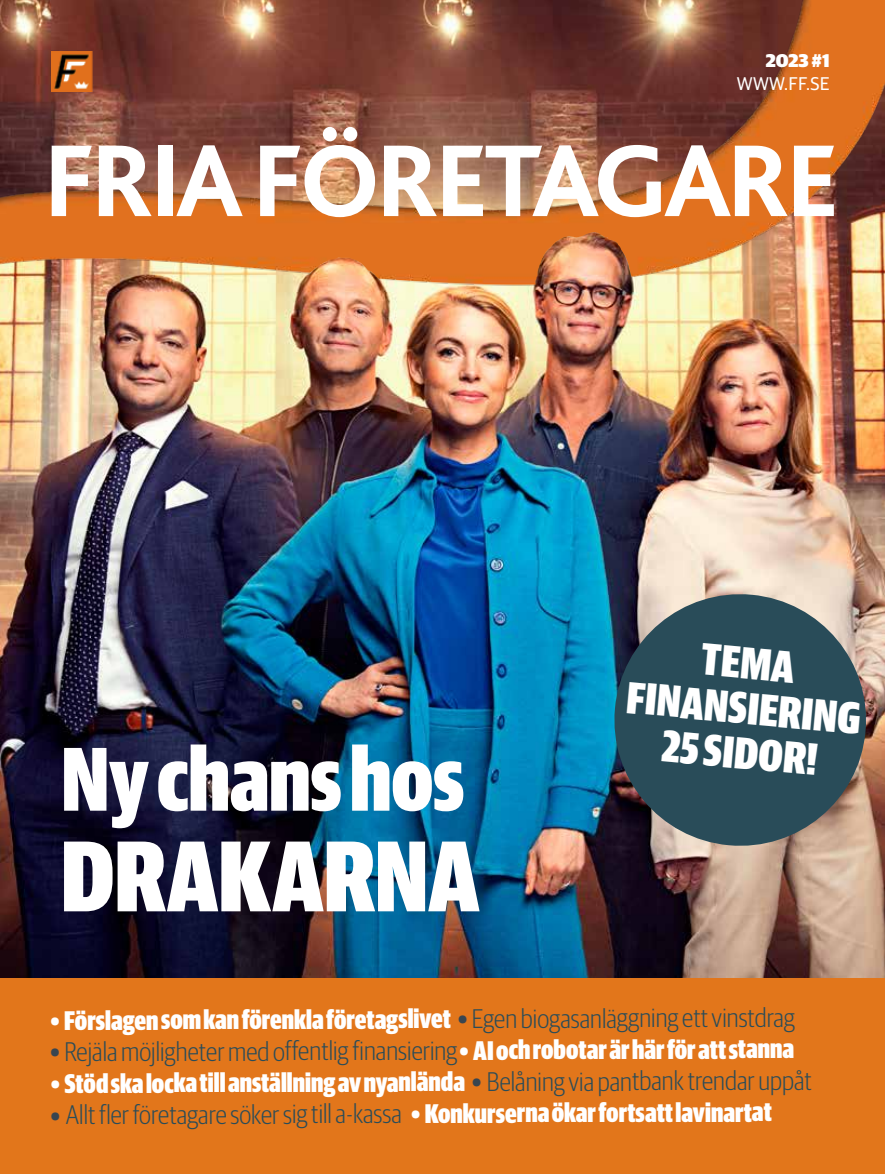
<style>
.page{position:relative;width:885px;height:1174px;background:#fff}
.page>*{position:absolute;margin:0;border:0;box-sizing:border-box;transform-origin:0 0}
.t1{font:800 106.8px "Bliss 2";letter-spacing:-.045em;color:#fff}
.t2{font:900 100.65px "Guardian Sans For TAX Cond";color:#fff}
.t3{font:900 90.45px "Guardian Sans For TAX Cond";color:#fff}
.t4{font:900 45px/45px "Guardian Sans For TAX Cond";color:#fff;text-align:center}
.t5{font:300 27px "Guardian Sans Cond";letter-spacing:-.005em;color:#294c59}
.t6{font:900 27px "Guardian Sans For TAX Cond";letter-spacing:-.005em;color:#fff}
.t7{font:18.45px "Guardian Sans";letter-spacing:.005em;color:#fff}
.t8{font:900 18.45px "Guardian Sans";color:#fff}
.s1{color:#384550}
.s2{font-family:"Guardian Sans Cond";font-weight:300;color:#294c59}
.s3{font-family:"Guardian Sans For TAX Cond";font-weight:900;color:#384550}
.s4{font-family:"Guardian Sans For TAX Cond";font-weight:900;color:#fff}
</style>
<div class="page">
<img style="left:0;top:318px;width:884px;height:660px">
<img style="left:0;top:0;width:884px;height:318px">
<img style="left:51px;top:51px;width:41px;height:41px">
<div style="left:0;top:978px;width:884px;height:196px;background:#e2761b"></div>
<svg style="left:608px;top:588px;width:263px;height:263px;background:#485d65"></svg>
<img style="left:295px;top:232px;width:337px;height:78px">
<p class="t8" style="left:765px;top:47px;width:65px">2023 #1</p>
<p class="t7" style="left:736px;top:73px;width:94px">WWW.FF.SE</p>
<h1 class="t1" style="left:44px;top:114px;width:797px">FRIA FÖRETAGARE</h1>
<h3 class="t3" style="left:61px;top:714px;width:404px">Ny chans hos</h3>
<h2 class="t2" style="left:61px;top:803px;width:420px">DRAKARNA</h2>
<h3 class="t4" style="left:633px;top:627px;width:236px;rotate:5deg">TEMA<br>FINANSIERING<br>25 SIDOR!</h3>
<p class="t6" style="left:51px;top:1000px;width:745px">• Förslagen som kan förenkla företagslivet <span class="s1">•</span> <span class="s2">Egen biogasanläggning ett vinstdrag</span></p>
<p class="t5" style="left:51px;top:1033px;width:744px"><span class="s3">•</span> Rejäla möjligheter med offentlig finansiering<span class="s4">• AI och robotar är här för att stanna</span></p>
<p class="t6" style="left:51px;top:1063px;width:762px">• Stöd ska locka till anställning av nyanlända <span class="s1">•</span> <span class="s2">Belåning via pantbank trendar uppåt</span></p>
<p class="t5" style="left:51px;top:1096px;width:722px"><span class="s3">•</span> Allt fler företagare söker sig till a-kassa <span class="s4">• Konkurserna ökar fortsatt lavinartat</span></p>
</div>
